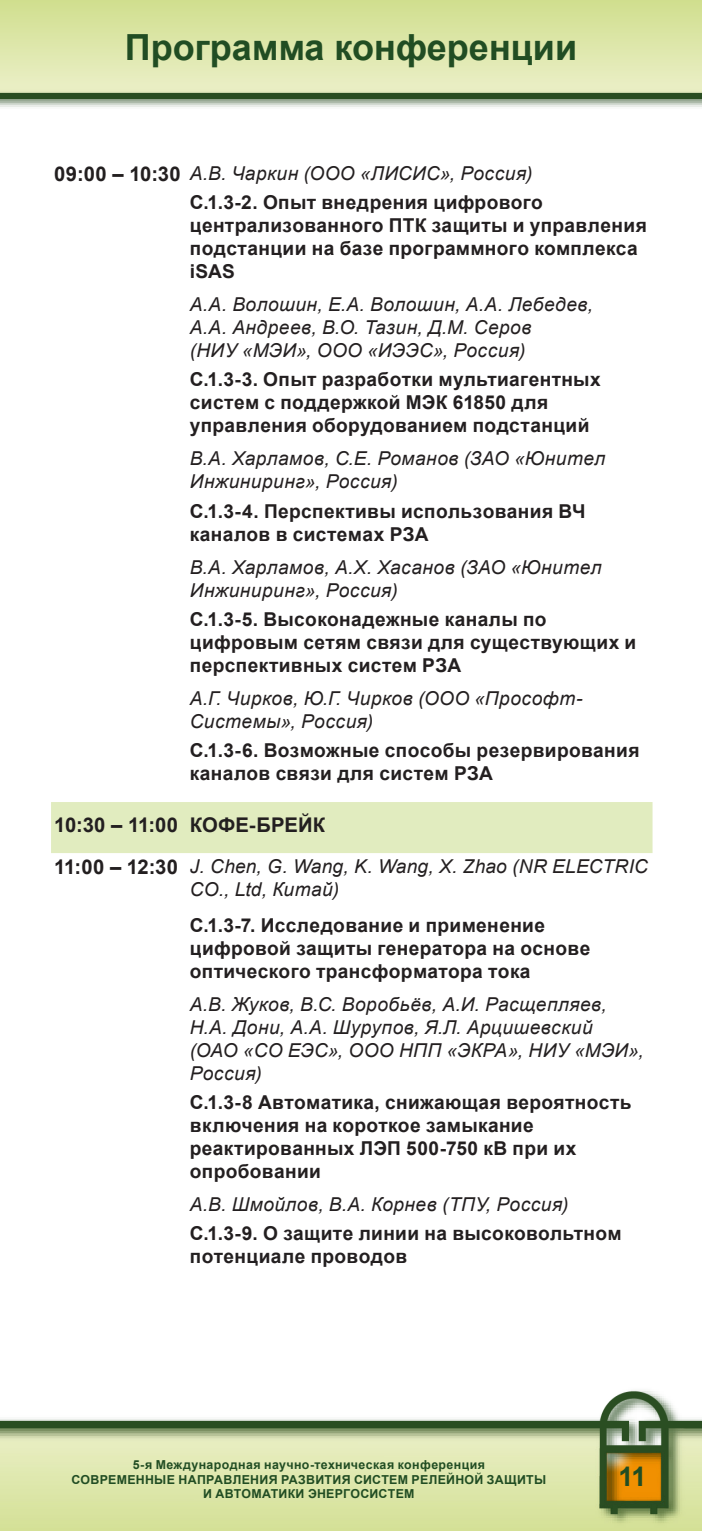
<style>
.page{position:relative;width:702px;height:1531px;background:#fff}
.page>*{position:absolute;margin:0;border:0;box-sizing:border-box;transform-origin:0 0}
.t1{font:700 36px "Arial";color:#214d23}
.t2{font:700 27px "Arial";color:#214d23}
.BASREC_table_data{font:700 20.25px "Arial";letter-spacing:.015em;color:#231f20}
.BASREC_table_text_bo{font:700 20.25px "Arial";color:#231f20}
.BASREC_table_text_bo-2{font:700 19.12px/22.9px "Arial";letter-spacing:.02em;color:#231f20}
.BASREC_table_text_it{font:italic 19.12px/22.9px "Arial";letter-spacing:.025em;color:#231f20}
.BASREC_table_text_it-2{font:700 19.12px/22.9px "Arial";letter-spacing:.02em;color:#231f20}
.t3{font:700 12.38px/14.8px "Arial";letter-spacing:.025em;color:#214d23;text-align:center}
</style>
<div class="page">
<img style="left:0;top:1390px;width:702px;height:141px">
<img style="left:0;top:0;width:702px;height:107px">
<div style="left:51px;top:802px;width:601px;height:51px;background:#e1ecbf"></div>
<h1 class="t1" style="left:125px;top:23px;width:454px">Программа конференции</h1>
<p class="BASREC_table_data" style="left:54px;top:160px;width:128px">09:00 – 10:30</p>
<p class="BASREC_table_text_it" style="left:190px;top:162px;width:344px">А.В. Чаркин (ООО «ЛИСИС», Россия)</p>
<p class="BASREC_table_text_bo-2" style="left:190px;top:191px;width:458px">С.1.3-2. Опыт внедрения цифрового централизованного ПТК защиты и управления подстанции на базе программного комплекса iSAS</p>
<p class="BASREC_table_text_it" style="left:190px;top:293px;width:404px">А.А. Волошин, Е.А. Волошин, А.А. Лебедев,<br>А.А. Андреев, В.О. Тазин, Д.М. Серов<br>(НИУ «МЭИ», ООО «ИЭЭС», Россия)</p>
<p class="BASREC_table_text_bo-2" style="left:190px;top:369px;width:412px">С.1.3-3. Опыт разработки мультиагентных систем с поддержкой МЭК 61850 для управления оборудованием подстанций</p>
<p class="BASREC_table_text_it" style="left:190px;top:447px;width:417px">В.А. Харламов, С.Е. Романов (ЗАО «Юнител<br>Инжиниринг», Россия)</p>
<p class="BASREC_table_text_bo-2" style="left:190px;top:500px;width:397px">С.1.3-4. Перспективы использования ВЧ каналов в системах РЗА</p>
<p class="BASREC_table_text_it" style="left:190px;top:556px;width:413px">В.А. Харламов, А.Х. Хасанов (ЗАО «Юнител<br>Инжиниринг», Россия)</p>
<p class="BASREC_table_text_bo-2" style="left:190px;top:608px;width:448px">С.1.3-5. Высоконадежные каналы по цифровым сетям связи для существующих и перспективных систем РЗА</p>
<p class="BASREC_table_text_it" style="left:190px;top:687px;width:394px">А.Г. Чирков, Ю.Г. Чирков (ООО «Прософт-<br>Системы», Россия)</p>
<p class="BASREC_table_text_bo-2" style="left:190px;top:739px;width:451px">С.1.3-6. Возможные способы резервирования каналов связи для систем РЗА</p>
<p class="BASREC_table_data" style="left:54px;top:811px;width:125px">10:30 – 11:00</p>
<p class="BASREC_table_text_bo" style="left:190px;top:811px;width:137px">КОФЕ-БРЕЙК</p>
<p class="BASREC_table_data" style="left:54px;top:853px;width:125px">11:00 – 12:30</p>
<p class="BASREC_table_text_it" style="left:190px;top:855px;width:459px">J. Chen, G. Wang, K. Wang, X. Zhao (NR ELECTRIC<br>CO., Ltd, Китай)</p>
<p class="BASREC_table_text_it-2" style="left:190px;top:914px;width:402px">С.1.3-7. Исследование и применение цифровой защиты генератора на основе оптического трансформатора тока</p>
<p class="BASREC_table_text_it" style="left:190px;top:993px;width:455px">А.В. Жуков, В.С. Воробьёв, А.И. Расщепляев, Н.А. Дони, А.А. Шурупов, Я.Л. Арцишевский (ОАО «СО ЕЭС», ООО НПП «ЭКРА», НИУ «МЭИ», Россия)</p>
<p class="BASREC_table_text_bo-2" style="left:190px;top:1091px;width:443px">С.1.3-8 Автоматика, снижающая вероятность включения на короткое замыкание реактированных ЛЭП 500-750 кВ при их опробовании</p>
<p class="BASREC_table_text_it" style="left:190px;top:1193px;width:380px">А.В. Шмойлов, В.А. Корнев (ТПУ, Россия)</p>
<p class="BASREC_table_text_bo-2" style="left:190px;top:1223px;width:433px">С.1.3-9. О защите линии на высоковольтном потенциале проводов</p>
<p class="t3" style="left:71px;top:1457px;width:476px">5-я Международная научно-техническая конференция<br>СОВРЕМЕННЫЕ НАПРАВЛЕНИЯ РАЗВИТИЯ СИСТЕМ РЕЛЕЙНОЙ ЗАЩИТЫ<br>И АВТОМАТИКИ ЭНЕРГОСИСТЕМ</p>
<h2 class="t2" style="left:618px;top:1458px;width:29px">11</h2>
</div>
